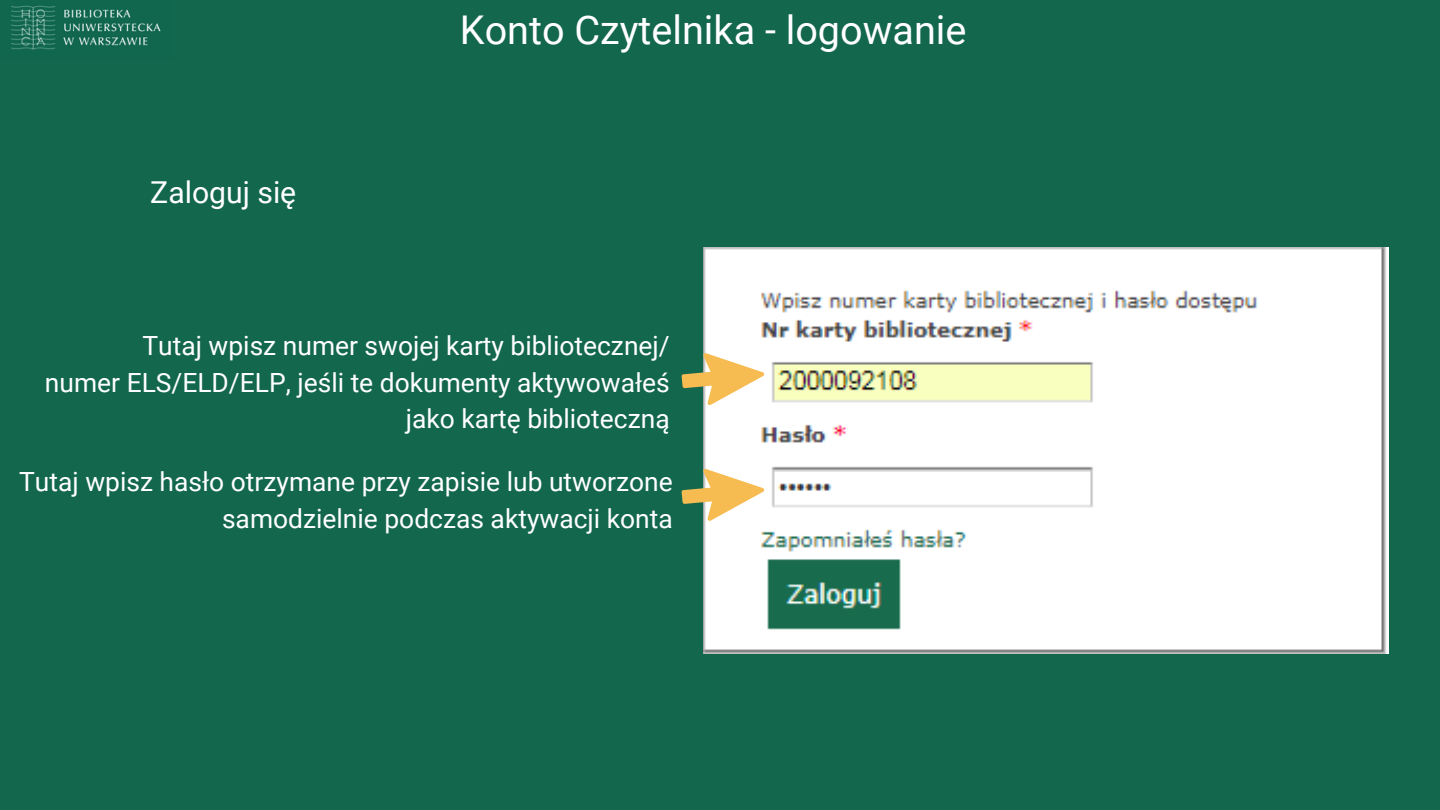
<style>
.page{position:relative;width:1440px;height:810px;background:#13674d}
.page>*{position:absolute;margin:0;border:0;box-sizing:border-box;transform-origin:0 0}
.t1{font:39.6px "Roboto";color:#fff}
.t2{font:30.2px "Roboto";color:#fff}
.t3{font:26.4px/36.8px "Roboto";color:#fff;text-align:right}
</style>
<div class="page">
<img style="left:11px;top:5px;width:150px;height:45px">
<img style="left:703px;top:247px;width:686px;height:407px">
<svg style="left:681px;top:347px;width:84px;height:72px"></svg>
<svg style="left:681px;top:463px;width:84px;height:72px"></svg>
<p class="t2" style="left:150px;top:175px;width:147px">Zaloguj się</p>
<p class="t1" style="left:460px;top:7px;width:508px">Konto Czytelnika - logowanie</p>
<p class="t3" style="left:142px;top:327px;width:529px">Tutaj wpisz numer swojej karty bibliotecznej/</p>
<p class="t3" style="left:45px;top:364px;width:626px">numer ELS/ELD/ELP, jeśli te dokumenty aktywowałeś jako kartę biblioteczną</p>
<p class="t3" style="left:19px;top:464px;width:655px">Tutaj wpisz hasło otrzymane przy zapisie lub utworzone</p>
<p class="t3" style="left:222px;top:500px;width:452px">samodzielnie podczas aktywacji konta</p>
</div>
